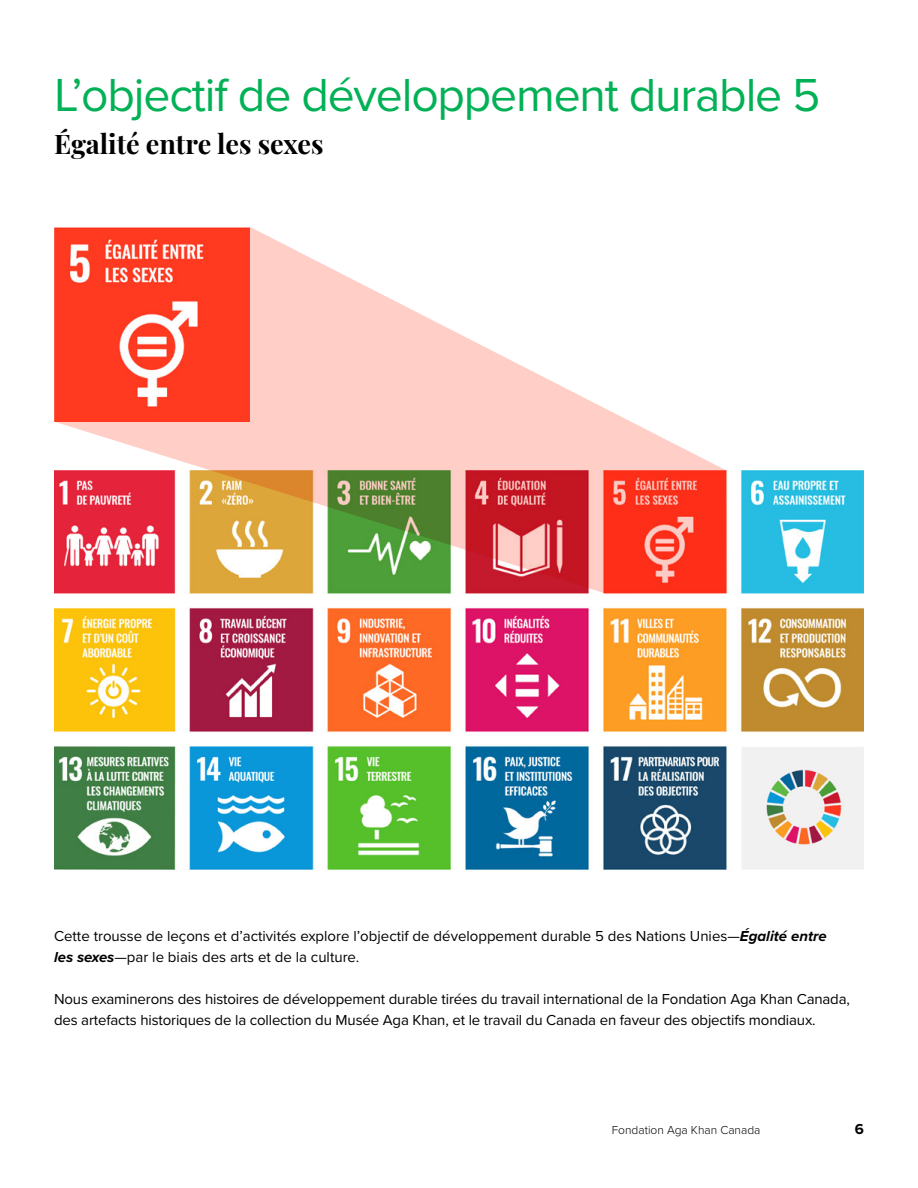
<style>
.page{position:relative;width:918px;height:1188px;background:#fff}
.page>*{position:absolute;margin:0;border:0;box-sizing:border-box;transform-origin:0 0}
.t1{font:48px "Proxima Nova";letter-spacing:-.025em;color:#02b156}
.t2{font:700 27px "Playfair Display";color:#000}
.t3{font:15px/21px "Proxima Nova";letter-spacing:-.01em;color:#000}
.t4{font:700 15px "Proxima Nova";color:#000}
.t5{font:300 12px "Proxima Nova";color:#000}
.s1{font-weight:700;font-style:italic}
</style>
<div class="page">
<img style="left:54px;top:470px;width:810px;height:400px">
<svg style="left:54px;top:227px;width:673px;height:366px"></svg>
<img style="left:54px;top:227px;width:196px;height:195px">
<h1 class="t1" style="left:54px;top:60px;width:768px">L’objectif de développement durable 5</h1>
<h2 class="t2" style="left:54px;top:123px;width:271px">Égalité entre les sexes</h2>
<p class="t3" style="left:54px;top:925px;width:774px">Cette trousse de leçons et d’activités explore l’objectif de développement durable 5 des Nations Unies—<span class="s1">Égalité entre les sexes</span>—par le biais des arts et de la culture.</p>
<p class="t3" style="left:54px;top:988px;width:797px">Nous examinerons des histoires de développement durable tirées du travail international de la Fondation Aga Khan Canada, des artefacts historiques de la collection du Musée Aga Khan, et le travail du Canada en faveur des objectifs mondiaux.</p>
<p class="t5" style="left:612px;top:1121px;width:150px">Fondation Aga Khan Canada</p>
<p class="t4" style="left:855px;top:1118px;width:11px">6</p>
</div>
